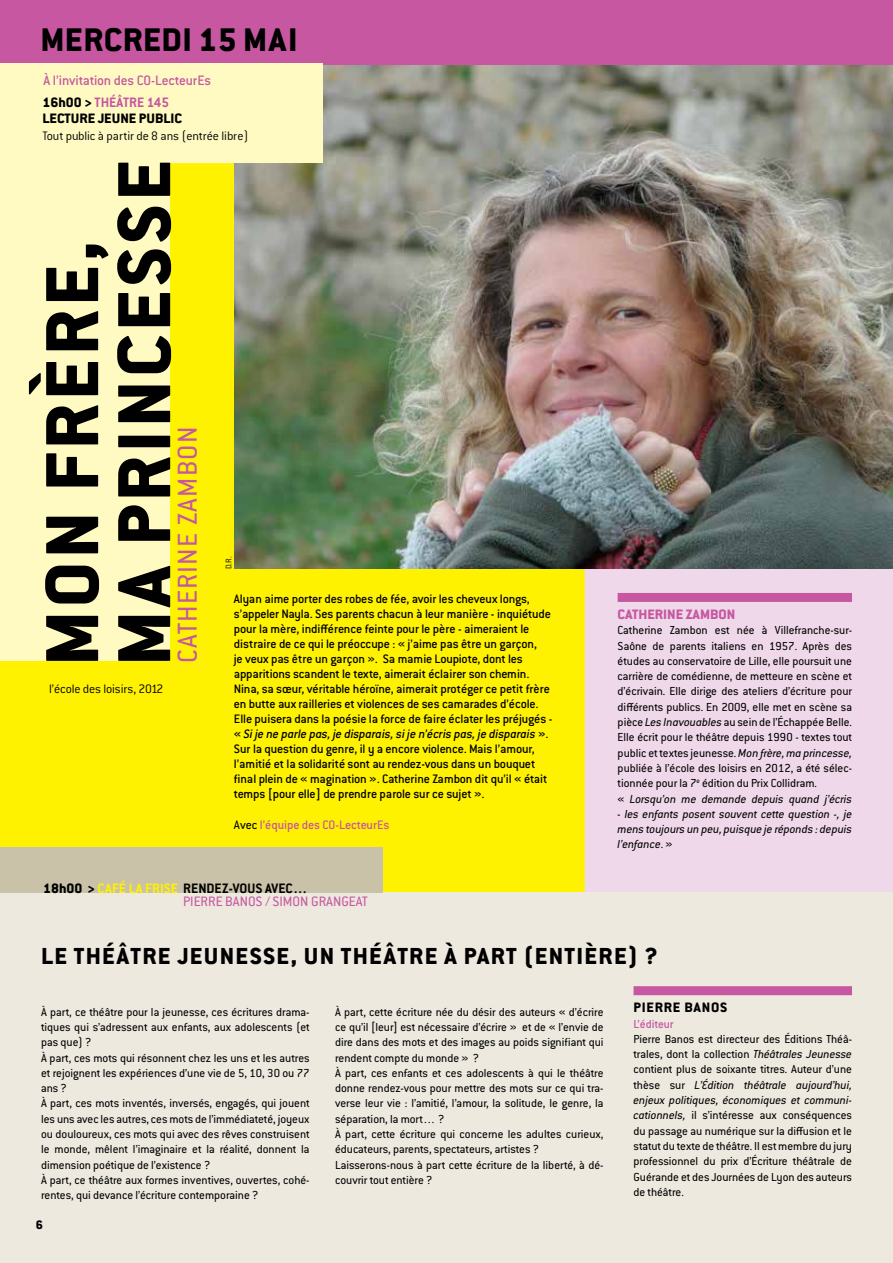
<style>
.page{position:relative;width:893px;height:1263px;background:#fff}
.page>*{position:absolute;margin:0;border:0;box-sizing:border-box;transform-origin:0 0}
.t1{font:800 82.5px/72px "Conduit ITC Std";color:#000}
.t2{font:800 36px "Conduit ITC Std";color:#000}
.t3{font:30px "Conduit ITC Std";color:#c657a0}
.t4{font:800 25.5px "Conduit ITC Std";letter-spacing:.06em;color:#000}
.t5{font:800 15px/16.5px "Conduit ITC Std";color:#000}
.t6{font:700 15px "Conduit ITC Std";color:#000}
.t7{font:500 15px "Conduit ITC Std";letter-spacing:-.015em;color:#c657a0}
.t8{font:15px "Conduit ITC Std";color:#c657a0}
.t9{font:800 15px "Conduit ITC Std";color:#c657a0}
.t10{font:500 13.5px/15px "Conduit ITC Std";letter-spacing:-.015em;color:#000}
.t11{font:300 13.5px "Conduit ITC Std";letter-spacing:-.01em;color:#000}
.t12{font:500 13.5px "Conduit ITC Std";letter-spacing:-.01em;color:#c657a0}
.t13{font:800 13.5px "Conduit ITC Std";color:#000}
.t14{font:12.75px/15.3px "Conduit ITC Std";color:#000}
.t15{font:italic 12.75px/15.3px "Conduit ITC Std";color:#000;text-align:justify}
.t16{font:500 12.75px "Conduit ITC Std";letter-spacing:-.005em;color:#c657a0}
.t17{font:300 9px "Conduit ITC Std";color:#000}
.s1{font-weight:700;color:#c657a0}
.s2{font-style:italic}
.s3{font-weight:400;color:#000}
.s4{font-weight:800}
.s5{color:#fff200}
.s6{font-style:normal}
</style>
<div class="page">
<div style="left:585px;top:484px;width:308px;height:408px;background:#efd8e9"></div>
<div style="left:0;top:163px;width:585px;height:729px;background:#fff200"></div>
<div style="left:0;top:948px;width:893px;height:315px;background:#ede9df"></div>
<img style="left:234px;top:65px;width:659px;height:504px">
<div style="left:0;top:0;width:893px;height:65px;background:#c657a0"></div>
<div style="left:618px;top:593px;width:234px;height:9px;background:#c657a0"></div>
<div style="left:633px;top:986px;width:219px;height:9px;background:#c657a0"></div>
<div style="left:0;top:63px;width:322px;height:100px;background:#fffac2"></div>
<div style="left:0;top:163px;width:169px;height:497px;background:#fffac2"></div>
<div style="left:0;top:892px;width:893px;height:62px;background:#ede9df"></div>
<div style="left:0;top:848px;width:383px;height:45px;background:#c9c2a8"></div>
<h2 class="t2" style="left:40px;top:18px;width:21px">MERCRE</h2>
<h2 class="t2" style="left:162px;top:18px;width:138px">DI 15 MAI</h2>
<p class="t7" style="left:43px;top:71px;width:169px">À l’invitation des CO-LecteurEs</p>
<p class="t5" style="left:43px;top:93px;width:128px">16H00 &gt; <span class="s1">THÉÂTRE 145<br></span>LECTURE</p>
<p class="t5" style="left:98px;top:110px;width:16px">JEUNE</p>
<p class="t5" style="left:139px;top:110px;width:44px">PUBLIC</p>
<p class="t11" style="left:43px;top:127px;width:208px">Tout public à partir de 8 ans (entrée libre)</p>
<h1 class="t1" style="left:34px;top:666px;width:500px;rotate:-90deg">MON FRÈRE,<br>MA PRINCESSE</h1>
<h3 class="t3" style="left:169px;top:663px;width:235px;rotate:-90deg">Catherine Zambon</h3>
<p class="t17" style="left:223px;top:569px;width:14px;rotate:-90deg">D.R.</p>
<p class="t10" style="left:234px;top:591px;width:320px">Alyan aime porter des robes de fée, avoir les cheveux longs, s’appeler Nayla. Ses parents chacun à leur manière - inquiétude pour la mère, indifférence feinte pour le père - aimeraient le distraire de ce qui le préoccupe : « j’aime pas être un garçon,<br>je veux pas être un garçon ». Sa mamie Loupiote, dont les apparitions scandent le texte, aimerait éclairer son chemin.<br>Nina, sa sœur, véritable héroïne, aimerait protéger ce petit frère en butte aux railleries et violences de ses camarades d’école.<br>Elle puisera dans la poésie la force de faire éclater les préjugés - « <span class="s2">Si je ne parle pas, je disparais, si je n’écris pas, je disparais</span> ».<br>Sur la question du genre, il y a encore violence. Mais l’amour, l’amitié et la solidarité sont au rendez-vous dans un bouquet final plein de « magination ». Catherine Zambon dit qu’il « était temps [pour elle] de prendre parole sur ce sujet ».</p>
<p class="t12" style="left:234px;top:817px;width:157px"><span class="s3">Avec</span> l’équipe des CO-LecteurEs</p>
<p class="t11" style="left:49px;top:681px;width:116px">l’école des loisirs, 2012</p>
<p class="t6" style="left:43px;top:879px;width:266px"><span class="s4">18H00 &gt;</span> <span class="s5">CAFÉ LA FRISE</span> RENDEZ-VOUS AVEC…</p>
<p class="t8" style="left:183px;top:892px;width:186px">PIERRE BANOS / SIMON GRANGEAT</p>
<p class="t9" style="left:618px;top:605px;width:117px">CATHERINE ZAMBON</p>
<p class="t14" style="left:618px;top:622px;width:236px">Catherine Zambon est née à Villefranche-sur-Saône de parents italiens en 1957. Après des études au conservatoire de Lille, elle poursuit une carrière de comédienne, de metteure en scène et d’écrivain. Elle dirige des ateliers d’écriture pour différents publics. En 2009, elle met en scène sa pièce <span class="s2">Les Inavouables</span> au sein de l’Échappée Belle.<br>Elle écrit pour le théâtre depuis 1990 - textes tout public et textes jeunesse. <span class="s2">Mon frère, ma princesse, </span>publiée à l’école des loisirs en 2012, a été sélec&shy;tionnée pour la 7<sup>e</sup> édition du Prix Collidram.<br>« <span class="s2">Lorsqu’on me demande depuis quand j’écris</span></p>
<p class="t15" style="left:618px;top:806px;width:236px">- les enfants posent souvent cette question -, je mens toujours un peu, puisque je réponds : depuis l’enfance<span class="s6">. »</span></p>
<h3 class="t4" style="left:41px;top:941px;width:618px">LE THÉÂTRE JEUNESSE, UN THÉÂTRE À PART (ENTIÈ RE) ?</h3>
<p class="t14" style="left:41px;top:1003px;width:270px">à part, ce théâtre pour la jeunesse, ces écritures drama&shy;tiques qui s’adressent aux enfants, aux adolescents (et pas que) ?<br>à part, ces mots qui résonnent chez les uns et les autres et rejoignent les expériences d’une vie de 5, 10, 30 ou 77 ans ?<br>à part, ces mots inventés, inversés, engagés, qui jouent les uns avec les autres, ces mots de l’immédiateté, joyeux ou douloureux, ces mots qui avec des rêves construisent le monde, mêlent l’imaginaire et la réalité, donnent la dimension poétique de l’existence ?<br>à part, ce théâtre aux formes inventives, ouvertes, cohé&shy;rentes, qui devance l’écriture contemporaine ?</p>
<p class="t14" style="left:335px;top:1003px;width:270px">à part, cette écriture née du désir des auteurs « d’écrire ce qu’il [leur] est nécessaire d’écrire » et de « l’envie de dire dans des mots et des images au poids signifiant qui rendent compte du monde » ?<br>à part, ces enfants et ces adolescents à qui le théâtre donne rendez-vous pour mettre des mots sur ce qui tra&shy;verse leur vie : l’amitié, l’amour, la solitude, le genre, la séparation, la mort… ?<br>à part, cette écriture qui concerne les adultes curieux, éducateurs, parents, spectateurs, artistes ?<br>Laisserons-nous à part cette écriture de la liberté, à dé&shy;couvrir tout entière ?</p>
<p class="t13" style="left:36px;top:1216px;width:9px">6</p>
<p class="t5" style="left:633px;top:999px;width:95px">PI ERRE BANOS</p>
<p class="t16" style="left:633px;top:1016px;width:42px">L’éditeur</p>
<p class="t14" style="left:633px;top:1031px;width:220px;text-align:justify">Pierre Banos est directeur des Éditions Théâ&shy;trales, dont la collection <span class="s2">Théâtrales Jeunesse </span>contient plus de soixante titres. Auteur d’une thèse sur <span class="s2">L’édition théâtrale aujourd’hui, enjeux politiques, économiques et communi&shy;cationnels,</span> il s’intéresse aux conséquences du passage au numérique sur la diffusion et le statut du texte de théâtre. Il est membre du jury professionnel du prix d’Écriture théâtrale de Guérande et des Journées de Lyon des auteurs de théâtre.</p>
</div>
